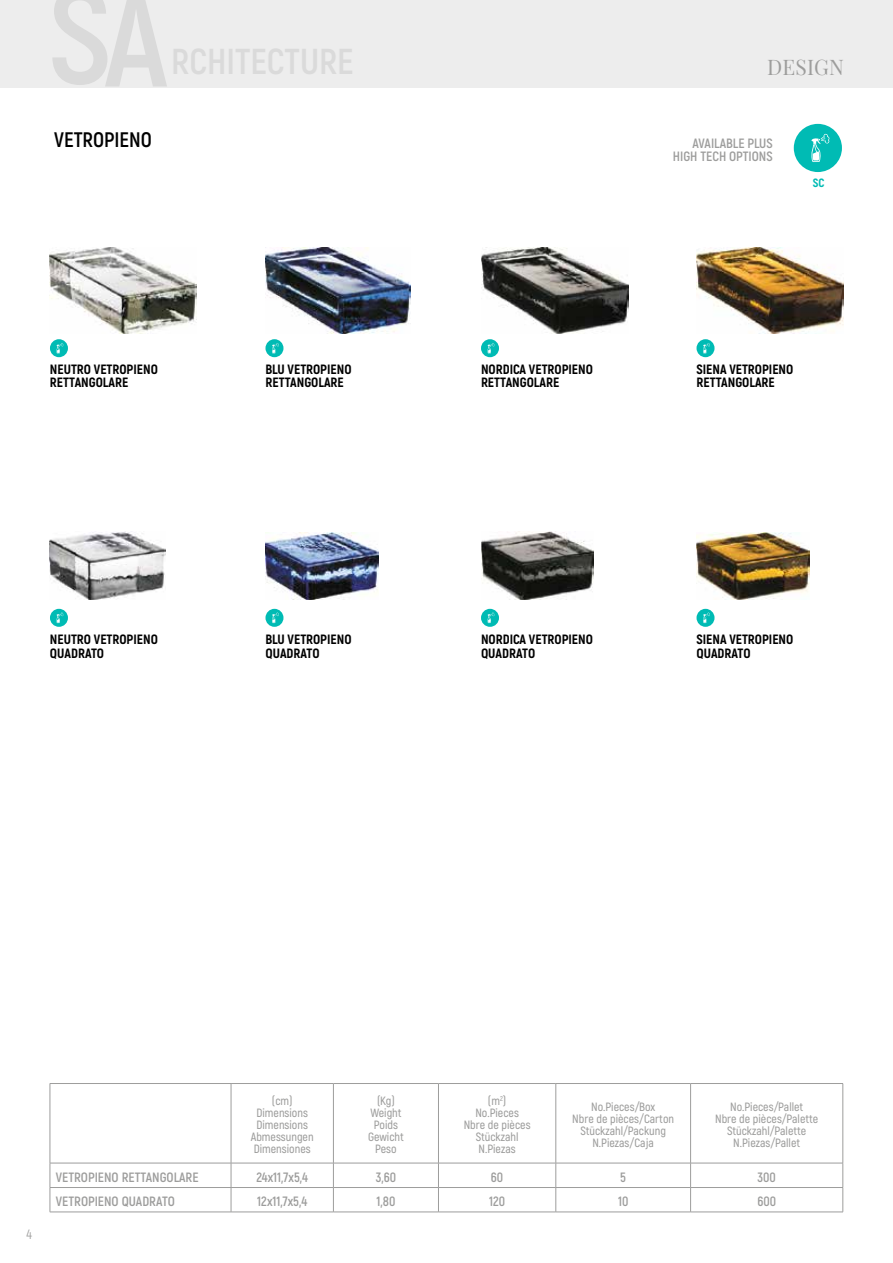
<style>
.page{position:relative;width:893px;height:1263px;background:#fff}
.page>*{position:absolute;margin:0;border:0;box-sizing:border-box;transform-origin:0 0}
.t1{font:700 21px "Akrobat";color:#000}
.t2{font:21px "Playfair Display";letter-spacing:.01em;color:#9d9d9c}
.t3{font:800 13.5px/13.5px "Akrobat";color:#000}
.t4{font:700 13.5px/13px "Akrobat";color:#9d9d9c;text-align:right}
.t5{font:13.5px "Akrobat";color:#9d9d9c}
.t6{font:600 12px/12px "Akrobat";color:#9d9d9c;text-align:center}
.t7{font:800 12px "Akrobat";color:#00bbb4}
</style>
<div class="page">
<div style="left:0;top:0;width:893px;height:87px;background:#ededed"></div>
<img style="left:265px;top:532px;width:114px;height:68px">
<img style="left:265px;top:248px;width:146px;height:85px">
<img style="left:697px;top:248px;width:146px;height:85px">
<img style="left:696px;top:532px;width:113px;height:68px">
<img style="left:50px;top:532px;width:116px;height:68px">
<img style="left:481px;top:248px;width:147px;height:85px">
<img style="left:481px;top:532px;width:113px;height:67px">
<img style="left:50px;top:248px;width:147px;height:85px">
<div style="left:794px;top:124px;width:48px;height:48px;background:#00bbb4;border-radius:50%"></div>
<svg style="left:811px;top:134px;width:19px;height:28px"></svg>
<hr style="left:50px;top:1083px;width:181px;height:1px;background:#9d9d9c">
<hr style="left:50px;top:1084px;width:1px;height:79px;background:#9d9d9c">
<hr style="left:231px;top:1083px;width:102px;height:1px;background:#9d9d9c">
<hr style="left:231px;top:1084px;width:1px;height:79px;background:#9d9d9c">
<hr style="left:333px;top:1083px;width:105px;height:1px;background:#9d9d9c">
<hr style="left:333px;top:1084px;width:1px;height:79px;background:#9d9d9c">
<hr style="left:438px;top:1083px;width:118px;height:1px;background:#9d9d9c">
<hr style="left:438px;top:1084px;width:1px;height:79px;background:#9d9d9c">
<hr style="left:556px;top:1083px;width:135px;height:1px;background:#9d9d9c">
<hr style="left:556px;top:1084px;width:1px;height:79px;background:#9d9d9c">
<hr style="left:691px;top:1083px;width:152px;height:1px;background:#9d9d9c">
<hr style="left:690px;top:1084px;width:1px;height:79px;background:#9d9d9c">
<hr style="left:843px;top:1084px;width:1px;height:79px;background:#9d9d9c">
<hr style="left:50px;top:1163px;width:181px;height:1px;background:#9d9d9c">
<hr style="left:231px;top:1163px;width:102px;height:1px;background:#9d9d9c">
<hr style="left:333px;top:1163px;width:105px;height:1px;background:#9d9d9c">
<hr style="left:438px;top:1163px;width:118px;height:1px;background:#9d9d9c">
<hr style="left:556px;top:1163px;width:135px;height:1px;background:#9d9d9c">
<hr style="left:691px;top:1163px;width:152px;height:1px;background:#9d9d9c">
<hr style="left:50px;top:1187px;width:181px;height:1px;background:#9d9d9c">
<svg style="left:50px;top:1163px;width:1px;height:49px"></svg>
<hr style="left:231px;top:1187px;width:102px;height:1px;background:#9d9d9c">
<svg style="left:231px;top:1163px;width:1px;height:49px"></svg>
<hr style="left:333px;top:1187px;width:105px;height:1px;background:#9d9d9c">
<svg style="left:333px;top:1163px;width:1px;height:49px"></svg>
<hr style="left:438px;top:1187px;width:118px;height:1px;background:#9d9d9c">
<svg style="left:438px;top:1163px;width:1px;height:49px"></svg>
<hr style="left:556px;top:1187px;width:135px;height:1px;background:#9d9d9c">
<svg style="left:556px;top:1163px;width:1px;height:49px"></svg>
<hr style="left:691px;top:1187px;width:152px;height:1px;background:#9d9d9c">
<svg style="left:690px;top:1163px;width:1px;height:49px"></svg>
<svg style="left:843px;top:1163px;width:1px;height:49px"></svg>
<hr style="left:50px;top:1212px;width:181px;height:1px;background:#9d9d9c">
<hr style="left:231px;top:1212px;width:102px;height:1px;background:#9d9d9c">
<hr style="left:333px;top:1212px;width:105px;height:1px;background:#9d9d9c">
<hr style="left:438px;top:1212px;width:118px;height:1px;background:#9d9d9c">
<hr style="left:556px;top:1212px;width:135px;height:1px;background:#9d9d9c">
<hr style="left:691px;top:1212px;width:152px;height:1px;background:#9d9d9c">
<div style="left:50px;top:339px;width:18px;height:18px;background:#00bbb4;border-radius:50%"></div>
<svg style="left:56px;top:343px;width:7px;height:10px"></svg>
<div style="left:50px;top:609px;width:18px;height:18px;background:#00bbb4;border-radius:50%"></div>
<svg style="left:56px;top:612px;width:7px;height:11px"></svg>
<div style="left:265px;top:339px;width:18px;height:18px;background:#00bbb4;border-radius:50%"></div>
<svg style="left:272px;top:343px;width:7px;height:10px"></svg>
<div style="left:265px;top:609px;width:18px;height:18px;background:#00bbb4;border-radius:50%"></div>
<svg style="left:272px;top:612px;width:7px;height:11px"></svg>
<div style="left:481px;top:339px;width:18px;height:18px;background:#00bbb4;border-radius:50%"></div>
<svg style="left:487px;top:343px;width:7px;height:10px"></svg>
<div style="left:481px;top:609px;width:18px;height:18px;background:#00bbb4;border-radius:50%"></div>
<svg style="left:487px;top:612px;width:7px;height:11px"></svg>
<div style="left:696px;top:339px;width:18px;height:18px;background:#00bbb4;border-radius:50%"></div>
<svg style="left:703px;top:343px;width:7px;height:10px"></svg>
<div style="left:696px;top:609px;width:18px;height:18px;background:#00bbb4;border-radius:50%"></div>
<svg style="left:703px;top:612px;width:7px;height:11px"></svg>
<h1 class="t1" style="left:54px;top:126px;width:99px">VETROPIENO</h1>
<p class="t3" style="left:50px;top:362px;width:109px">NEUTRO VETROPIENO<br>RETTANGOLARE</p>
<p class="t3" style="left:50px;top:632px;width:109px">NEUTRO VETROPIENO<br>QUADRATO</p>
<p class="t3" style="left:265px;top:362px;width:88px">BLU VETROPIENO<br>RETTANGOLARE</p>
<p class="t3" style="left:265px;top:632px;width:88px">BLU VETROPIENO<br>QUADRATO</p>
<p class="t3" style="left:481px;top:362px;width:113px">NORDICA VETROPIENO<br>RETTANGOLARE</p>
<h1 class="t2" style="left:767px;top:54px;width:78px">DESIGN</h1>
<p class="t4" style="left:673px;top:137px;width:101px">AVAILABLE PLUS<br>HIGH TECH OPTIONS</p>
<p class="t7" style="left:813px;top:175px;width:13px">SC</p>
<p class="t3" style="left:696px;top:362px;width:98px">SIENA VETROPIENO<br>RETTANGOLARE</p>
<p class="t3" style="left:481px;top:632px;width:113px">NORDICA VETROPIENO<br>QUADRATO</p>
<p class="t3" style="left:696px;top:632px;width:98px">SIENA VETROPIENO<br>QUADRATO</p>
<p class="t5" style="left:27px;top:1226px;width:7px">4</p>
<p class="t6" style="left:251px;top:1094px;width:64px">(cm)<br>Dimensions<br>Dimensions<br>Abmessungen<br>Dimensiones</p>
<p class="t6" style="left:368px;top:1094px;width:37px">(Kg)<br>Weight<br>Poids<br>Gewicht<br>Peso</p>
<p class="t6" style="left:464px;top:1094px;width:68px">(m<sup>2</sup>)<br>No.Pieces<br>Nbre de pièces<br>Stückzahl<br>N.Piezas</p>
<p class="t6" style="left:572px;top:1100px;width:103px">No.Pieces/Box<br>Nbre de pièces/Carton<br>Stückzahl/Packung<br>N.Piezas/Caja</p>
<p class="t6" style="left:715px;top:1100px;width:105px">No.Pieces/Pallet<br>Nbre de pièces/Palette<br>Stückzahl/Palette<br>N.Piezas/Pallet</p>
<p class="t4" style="left:56px;top:1170px;width:144px">VETROPIENO RETTANGOLARE</p>
<p class="t4" style="left:257px;top:1170px;width:53px">24x11,7x5,4</p>
<p class="t4" style="left:376px;top:1170px;width:22px">3,60</p>
<p class="t4" style="left:491px;top:1170px;width:14px">60</p>
<p class="t4" style="left:620px;top:1170px;width:7px">5</p>
<p class="t4" style="left:757px;top:1170px;width:20px">300</p>
<p class="t4" style="left:56px;top:1194px;width:120px">VETROPIENO QUADRATO</p>
<p class="t4" style="left:257px;top:1194px;width:51px">12x11,7x5,4</p>
<p class="t4" style="left:376px;top:1194px;width:20px">1,80</p>
<p class="t4" style="left:489px;top:1194px;width:18px">120</p>
<p class="t4" style="left:618px;top:1194px;width:12px">10</p>
<p class="t4" style="left:757px;top:1194px;width:20px">600</p>
</div>
